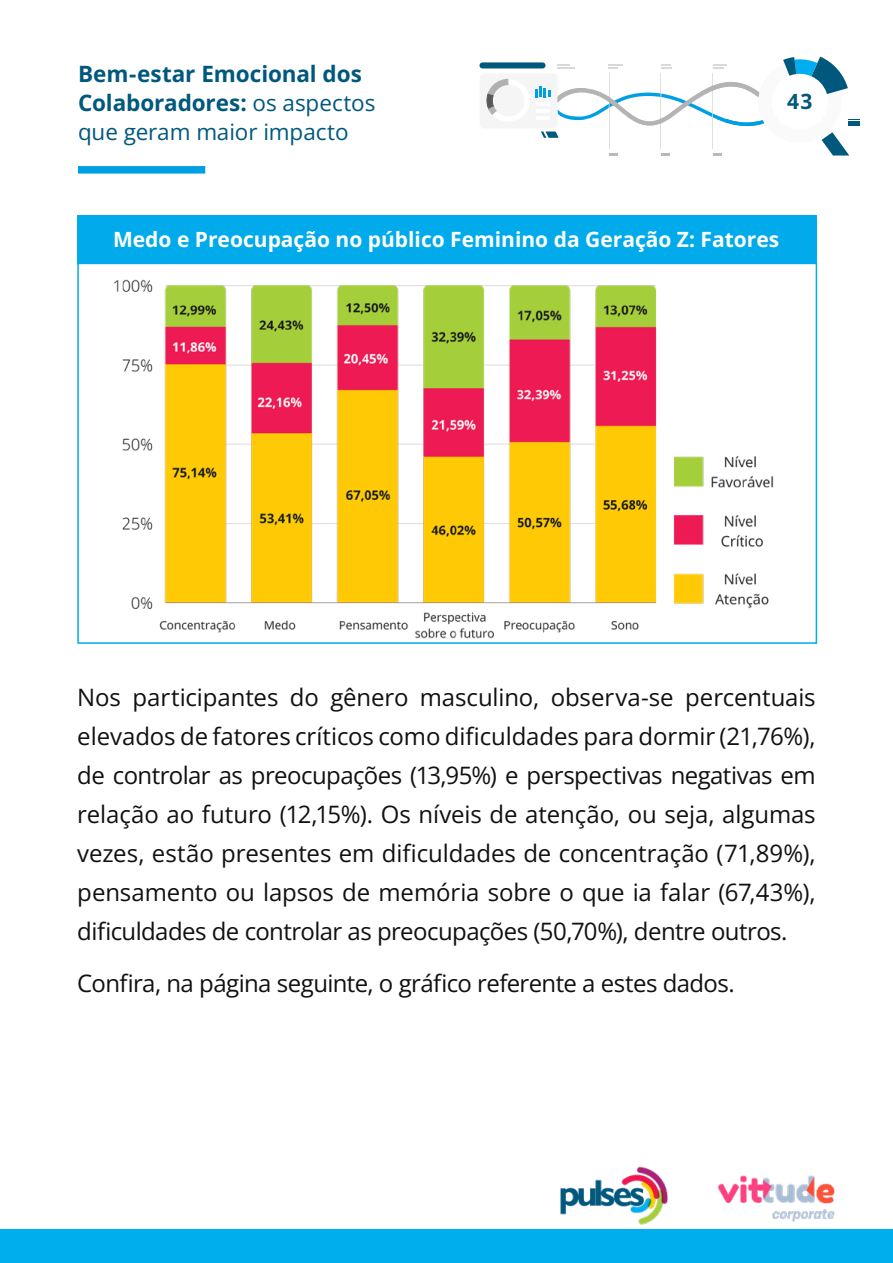
<style>
.page{position:relative;width:893px;height:1263px;background:#fff}
.page>*{position:absolute;margin:0;border:0;box-sizing:border-box;transform-origin:0 0}
.t1{font:24px/39px "Open Sans";letter-spacing:-.025em;color:#111;text-align:justify}
.t2{font:700 22.5px/29.1px "Open Sans";letter-spacing:-.005em;color:#00587d}
.t3{font:700 21px "Open Sans";color:#fff}
.t4{font:700 21px "Open Sans";color:#00587d}
.s1{font-weight:400}
</style>
<div class="page">
<div style="left:0;top:1229px;width:893px;height:34px;background:#00aeed"></div>
<div style="left:78px;top:166px;width:127px;height:8px;background:#009fe3"></div>
<svg style="left:480px;top:57px;width:379px;height:99px"></svg>
<img style="left:718px;top:1175px;width:117px;height:47px">
<img style="left:560px;top:1167px;width:107px;height:57px">
<img style="left:114px;top:279px;width:660px;height:360px">
<div style="left:77px;top:263px;width:740px;height:381px;border:2px solid #00aaeb"></div>
<div style="left:77px;top:215px;width:740px;height:49px;background:#00aaeb"></div>
<p class="t2" style="left:78px;top:58px;width:299px">Bem-estar Emocional dos<br>Colaboradores: <span class="s1">os aspectos que geram maior impacto</span></p>
<p class="t4" style="left:787px;top:87px;width:27px">43</p>
<p class="t3" style="left:113px;top:225px;width:668px">Medo e Preocupação no público Feminino da Geração Z: Fatores</p>
<p class="t1" style="left:77px;top:677px;width:740px">Nos participantes do gênero masculino, observa-se percentuais elevados de fatores críticos como dificuldades para dormir (21,76%), de controlar as preocupações (13,95%) e perspectivas negativas em relação ao futuro (12,15%). Os níveis de atenção, ou seja, algumas vezes, estão presentes em dificuldades de concentração (71,89%), pensamento ou lapsos de memória sobre o que ia falar (67,43%), dificuldades de controlar as preocupações (50,70%), dentre outros.</p>
<p class="t1" style="left:77px;top:963px;width:659px">Confira, na página seguinte, o gráfico referente a estes dados.</p>
</div>
